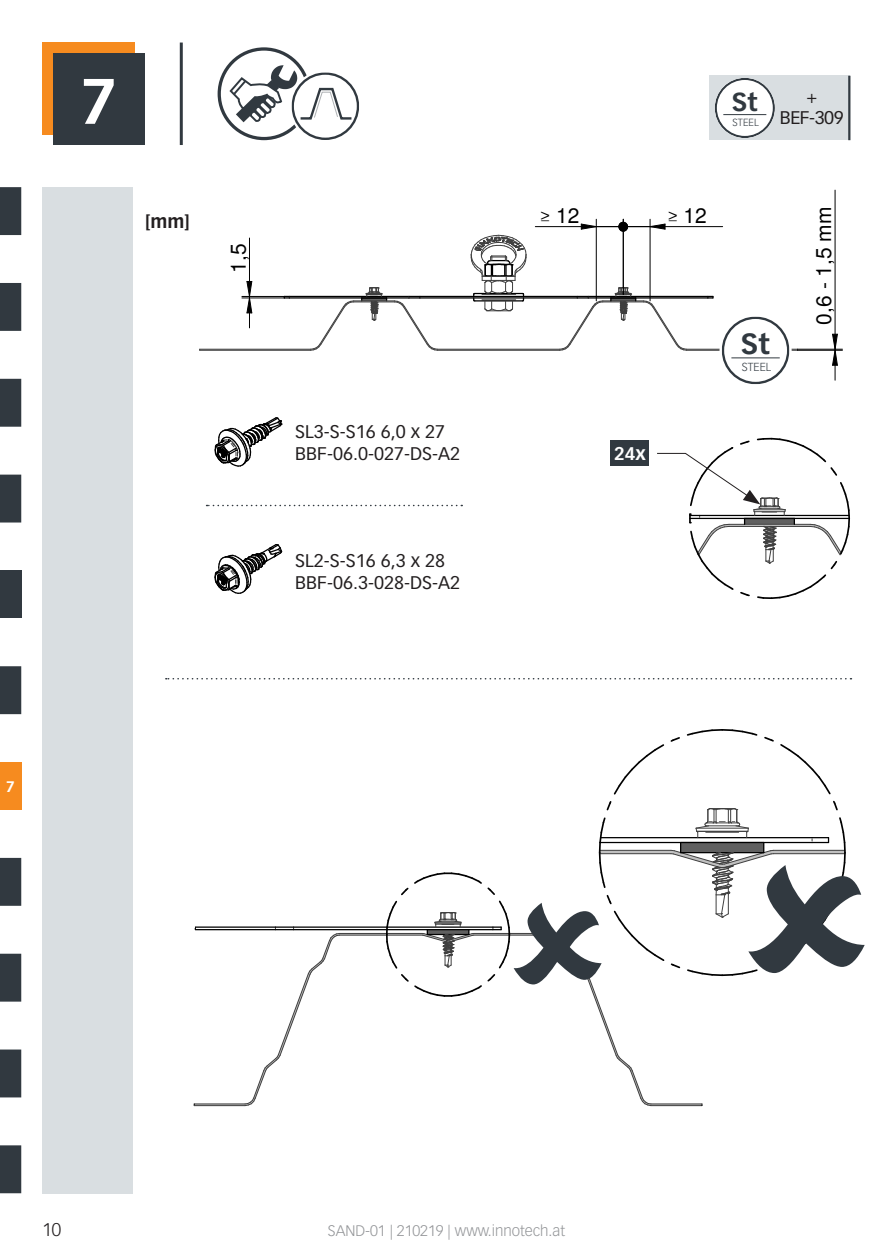
<style>
.page{position:relative;width:893px;height:1259px;background:#fff}
.page>*{position:absolute;margin:0;border:0;box-sizing:border-box;transform-origin:0 0}
.t1{font:700 63px "Vectora LT Pro";color:#fff}
.t2{font:700 28.5px "Vectora LT Pro";color:#313940}
.t3{font:700 25.5px "Vectora LT Pro";color:#313940}
.t4{font:21px "Helvetica";color:#000}
.t5{font:18px "Vectora LT Pro";color:#231f20}
.t6{font:700 18px "Vectora LT Pro";color:#231f20}
.Kapitel_1_1{font:700 18px "Vectora LT Pro";color:#fff}
.t7{font:300 18px "Vectora LT Pro";color:#231f20}
.t8{font:300 15px "Vectora LT Pro";color:#939598}
.t9{font:700 15px "Vectora LT Pro";color:#fff}
.t10{font:300 11.4px "Vectora LT Pro";color:#313940}
.t11{font:300 10.2px "Vectora LT Pro";color:#313940}
</style>
<div class="page">
<div style="left:43px;top:43px;width:92px;height:92px;background:#f68b1f"></div>
<hr style="left:180px;top:43px;width:3px;height:102px;background:#313940">
<div style="left:43px;top:187px;width:90px;height:1006px;background:#d9dee1"></div>
<svg style="left:0;top:187px;width:21px;height:1006px"></svg>
<div style="left:0;top:570px;width:21px;height:48px;background:#313940"></div>
<div style="left:0;top:762px;width:21px;height:48px;background:#f68b1f"></div>
<div style="left:54px;top:54px;width:91px;height:91px;background:#313940"></div>
<hr style="left:797px;top:350px;width:45px;height:1px;background:#000">
<hr style="left:797px;top:349px;width:45px;height:1px;background:#000">
<svg style="left:831px;top:333px;width:7px;height:33px"></svg>
<hr style="left:834px;top:190px;width:2px;height:190px;background:#000">
<hr style="left:596px;top:219px;width:1px;height:82px;background:#000">
<hr style="left:623px;top:219px;width:1px;height:75px;background:#000">
<hr style="left:650px;top:219px;width:1px;height:82px;background:#000">
<svg style="left:215px;top:417px;width:68px;height:50px"></svg>
<svg style="left:214px;top:544px;width:69px;height:50px"></svg>
<hr style="left:294px;top:926px;width:199px;height:1px;background:#000">
<hr style="left:294px;top:929px;width:199px;height:1px;background:#000">
<hr style="left:340px;top:933px;width:82px;height:1px;background:#3f3f3f">
<hr style="left:194px;top:1103px;width:51px;height:1px;background:#3f3f3f">
<hr style="left:194px;top:1105px;width:51px;height:1px;background:#3f3f3f">
<svg style="left:245px;top:926px;width:95px;height:180px"></svg>
<hr style="left:340px;top:934px;width:82px;height:1px;background:#3f3f3f">
<hr style="left:195px;top:926px;width:80px;height:1px;background:#000">
<hr style="left:195px;top:929px;width:80px;height:1px;background:#000">
<svg style="left:166px;top:678px;width:685px;height:1px"></svg>
<svg style="left:207px;top:505px;width:255px;height:1px"></svg>
<svg style="left:218px;top:47px;width:141px;height:93px"></svg>
<svg style="left:199px;top:222px;width:599px;height:162px"></svg>
<hr style="left:731px;top:357px;width:49px;height:1px;background:#313940">
<div style="left:610px;top:440px;width:39px;height:26px;background:#313940"></div>
<div style="left:710px;top:76px;width:140px;height:64px;background:#d9dee1"></div>
<hr style="left:848px;top:76px;width:2px;height:64px;background:#313940">
<svg style="left:715px;top:78px;width:60px;height:60px"></svg>
<hr style="left:723px;top:114px;width:43px;height:1px;background:#313940">
<svg style="left:657px;top:437px;width:193px;height:162px"></svg>
<svg style="left:385px;top:729px;width:461px;height:377px"></svg>
<p class="t1" style="left:81px;top:63px;width:39px">7</p>
<p class="t6" style="left:145px;top:211px;width:46px">[mm]</p>
<p class="t4" style="left:231px;top:273px;width:31px;rotate:-90deg">1,5</p>
<p class="t5" style="left:295px;top:421px;width:152px">SL3-S-S16 6,0 x 27</p>
<p class="t5" style="left:295px;top:443px;width:167px">BBF-06.0-027-DS-A2</p>
<p class="t5" style="left:295px;top:550px;width:152px">SL2-S-S16 6,3 x 28</p>
<p class="t5" style="left:295px;top:572px;width:167px">BBF-06.3-028-DS-A2</p>
<p class="t9" style="left:6px;top:777px;width:10px">7</p>
<h3 class="t3" style="left:732px;top:86px;width:27px">St</h3>
<p class="t11" style="left:733px;top:116px;width:28px">STEEL</p>
<p class="t5" style="left:806px;top:85px;width:12px">+</p>
<p class="t5" style="left:780px;top:107px;width:65px">BEF-309</p>
<p class="t4" style="left:541px;top:208px;width:40px">≥ 12</p>
<p class="t4" style="left:668px;top:208px;width:40px">≥ 12</p>
<p class="Kapitel_1_1" style="left:614px;top:442px;width:33px">24x</p>
<h2 class="t2" style="left:741px;top:326px;width:31px">St</h2>
<p class="t10" style="left:742px;top:359px;width:31px">STEEL</p>
<p class="t4" style="left:816px;top:324px;width:120px;rotate:-90deg">0,6 - 1,5 mm</p>
<p class="t7" style="left:43px;top:1218px;width:20px">10</p>
<p class="t8" style="left:328px;top:1221px;width:239px">SAND-01 | 210219 | www.innotech.at</p>
</div>
